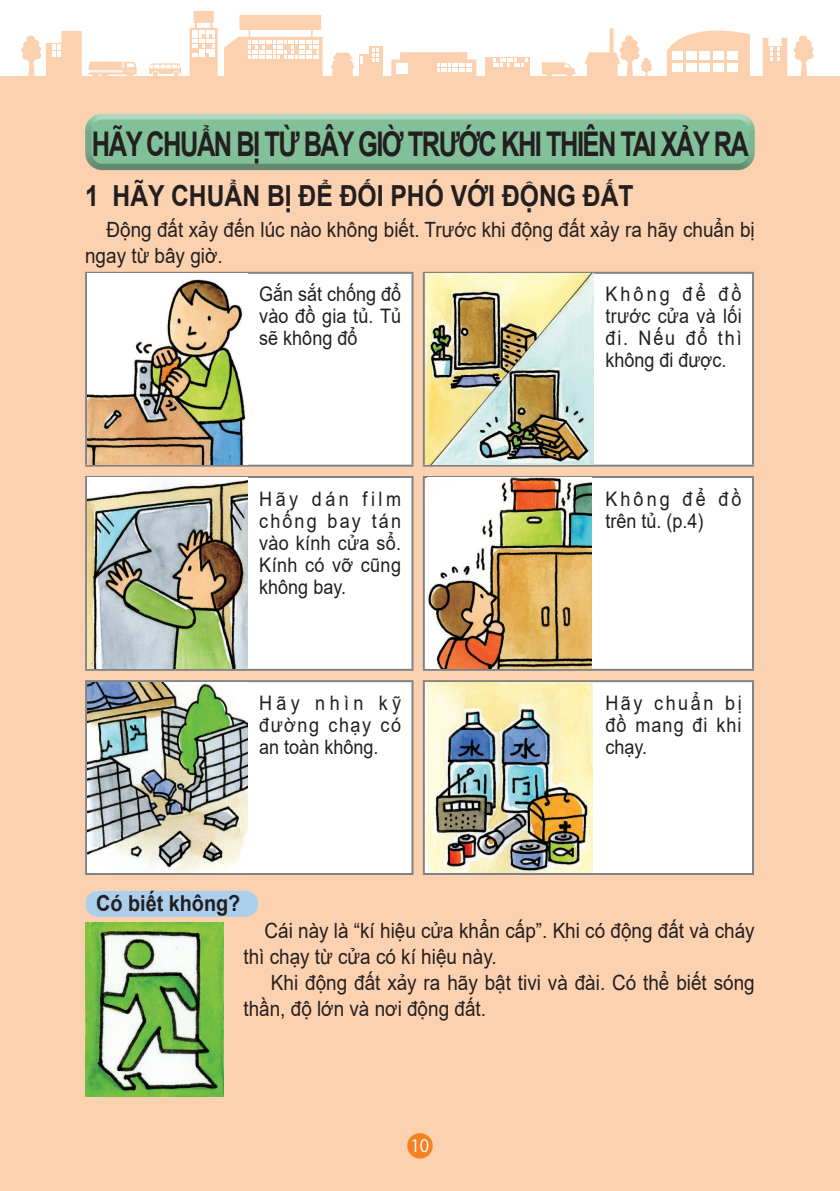
<style>
.page{position:relative;width:840px;height:1191px;background:#fff}
.page>*{position:absolute;margin:0;border:0;box-sizing:border-box;transform-origin:0 0}
.t1{font:700 34px "Arial";letter-spacing:-.06em;color:#231f20;scale:.75 1}
.t2{font:700 29px "Arial";color:#231f20;scale:.85 1}
.t3{font:700 22px "Arial";color:#231f20;scale:.9 1}
.t4{font:21px/26px "Arial";color:#231f20;scale:.9 1}
.t5{font:20px/22px "Arial";letter-spacing:.025em;color:#231f20;text-align:justify;scale:.9 1}
.t6{font:20px/22px "Arial";letter-spacing:.17em;color:#231f20;scale:.9 1}
.t7{font:17px "Koz Go Pr 6 N";color:#fff}
</style>
<div class="page">
<div style="left:0;top:0;width:839px;height:1191px;background:#fcd1af"></div>
<hr style="left:839px;top:0;width:1px;height:1191px;background:#fcd1af">
<div style="left:0;top:0;width:839px;height:85px;background:#fff"></div>
<div style="left:369px;top:46px;width:14px;height:30px;background:#fcd1af"></div>
<div style="left:359px;top:54px;width:13px;height:22px;background:#fcd1af"></div>
<svg style="left:360px;top:56px;width:2px;height:8px"></svg>
<svg style="left:372px;top:49px;width:6px;height:12px"></svg>
<svg style="left:762px;top:38px;width:24px;height:38px"></svg>
<svg style="left:331px;top:53px;width:23px;height:23px"></svg>
<svg style="left:189px;top:11px;width:28px;height:65px"></svg>
<div style="left:484px;top:57px;width:45px;height:19px;background:#fcd1af"></div>
<svg style="left:493px;top:59px;width:34px;height:8px"></svg>
<svg style="left:224px;top:15px;width:98px;height:61px"></svg>
<svg style="left:541px;top:62px;width:35px;height:14px"></svg>
<svg style="left:391px;top:52px;width:85px;height:24px"></svg>
<div style="left:396px;top:63px;width:12px;height:11px;background:#fff"></div>
<svg style="left:88px;top:62px;width:49px;height:14px"></svg>
<svg style="left:149px;top:63px;width:32px;height:13px"></svg>
<svg style="left:584px;top:28px;width:67px;height:48px"></svg>
<svg style="left:21px;top:31px;width:61px;height:45px"></svg>
<svg style="left:793px;top:35px;width:20px;height:41px"></svg>
<svg style="left:666px;top:30px;width:83px;height:46px"></svg>
<div style="left:685px;top:63px;width:11px;height:9px;background:#fff"></div>
<div style="left:699px;top:63px;width:10px;height:9px;background:#fff"></div>
<div style="left:712px;top:63px;width:11px;height:9px;background:#fff"></div>
<div style="left:726px;top:63px;width:11px;height:9px;background:#fff"></div>
<div style="left:671px;top:63px;width:11px;height:9px;background:#fff"></div>
<div style="left:685px;top:51px;width:11px;height:9px;background:#fff"></div>
<div style="left:699px;top:51px;width:10px;height:9px;background:#fff"></div>
<div style="left:712px;top:51px;width:11px;height:9px;background:#fff"></div>
<div style="left:726px;top:51px;width:11px;height:9px;background:#fff"></div>
<div style="left:671px;top:51px;width:11px;height:9px;background:#fff"></div>
<div style="left:0;top:76px;width:839px;height:9px;background:#fcd1af"></div>
<div style="left:407px;top:1133px;width:25px;height:25px;background:#f58220;border-radius:50%"></div>
<div style="left:82px;top:111px;width:674px;height:20px;background:#fff;opacity:.4"></div>
<svg style="left:82px;top:118px;width:674px;height:53px;background:#82ba95"></svg>
<img style="left:85px;top:922px;width:139px;height:174px">
<div style="left:98px;top:891px;width:146px;height:26px;background:#accfed"></div>
<svg style="left:176px;top:916px;width:32px;height:1px"></svg>
<svg style="left:244px;top:891px;width:1px;height:26px"></svg>
<div style="left:248px;top:274px;width:163px;height:190px;background:#fff"></div>
<div style="left:424px;top:274px;width:327px;height:190px;background:#fff"></div>
<div style="left:248px;top:478px;width:163px;height:191px;background:#fff"></div>
<div style="left:424px;top:478px;width:327px;height:191px;background:#fff"></div>
<div style="left:248px;top:682px;width:163px;height:191px;background:#fff"></div>
<div style="left:424px;top:682px;width:327px;height:191px;background:#fff"></div>
<hr style="left:85px;top:272px;width:163px;height:2px;background:#808285">
<hr style="left:85px;top:274px;width:2px;height:190px;background:#808285">
<hr style="left:248px;top:272px;width:165px;height:2px;background:#808285">
<hr style="left:411px;top:274px;width:2px;height:190px;background:#808285">
<hr style="left:85px;top:464px;width:163px;height:2px;background:#808285">
<hr style="left:248px;top:464px;width:165px;height:2px;background:#808285">
<hr style="left:422px;top:272px;width:171px;height:2px;background:#808285">
<hr style="left:422px;top:274px;width:2px;height:190px;background:#808285">
<hr style="left:593px;top:272px;width:160px;height:2px;background:#808285">
<hr style="left:751px;top:274px;width:2px;height:190px;background:#808285">
<hr style="left:422px;top:464px;width:171px;height:2px;background:#808285">
<hr style="left:593px;top:464px;width:160px;height:2px;background:#808285">
<hr style="left:85px;top:476px;width:163px;height:2px;background:#808285">
<hr style="left:85px;top:478px;width:2px;height:191px;background:#808285">
<hr style="left:248px;top:476px;width:165px;height:2px;background:#808285">
<hr style="left:411px;top:478px;width:2px;height:191px;background:#808285">
<hr style="left:85px;top:669px;width:163px;height:2px;background:#808285">
<hr style="left:248px;top:669px;width:165px;height:2px;background:#808285">
<hr style="left:422px;top:476px;width:171px;height:2px;background:#808285">
<hr style="left:422px;top:478px;width:2px;height:191px;background:#808285">
<hr style="left:593px;top:476px;width:160px;height:2px;background:#808285">
<hr style="left:751px;top:478px;width:2px;height:191px;background:#808285">
<hr style="left:422px;top:669px;width:171px;height:2px;background:#808285">
<hr style="left:593px;top:669px;width:160px;height:2px;background:#808285">
<hr style="left:85px;top:680px;width:163px;height:2px;background:#808285">
<hr style="left:85px;top:682px;width:2px;height:191px;background:#808285">
<hr style="left:248px;top:680px;width:165px;height:2px;background:#808285">
<hr style="left:411px;top:682px;width:2px;height:191px;background:#808285">
<hr style="left:85px;top:873px;width:163px;height:2px;background:#808285">
<hr style="left:248px;top:873px;width:165px;height:2px;background:#808285">
<hr style="left:422px;top:680px;width:171px;height:2px;background:#808285">
<hr style="left:422px;top:682px;width:2px;height:191px;background:#808285">
<hr style="left:593px;top:680px;width:160px;height:2px;background:#808285">
<hr style="left:751px;top:682px;width:2px;height:191px;background:#808285">
<hr style="left:422px;top:873px;width:171px;height:2px;background:#808285">
<hr style="left:593px;top:873px;width:160px;height:2px;background:#808285">
<img style="left:87px;top:274px;width:161px;height:190px">
<img style="left:425px;top:274px;width:168px;height:190px">
<img style="left:87px;top:478px;width:161px;height:191px">
<img style="left:427px;top:478px;width:164px;height:191px">
<img style="left:87px;top:682px;width:161px;height:191px">
<img style="left:426px;top:682px;width:166px;height:191px">
<h1 class="t1" style="left:92px;top:120px;width:877px">HÃY CHUẨN BỊ TỪ BÂY GIỜ TRƯỚC KHI THIÊN TAI XẢY RA</h1>
<h2 class="t2" style="left:85px;top:175px;width:646px">1 HÃY CHUẨN BỊ ĐỂ ĐỐI PHÓ VỚI ĐỘNG ĐẤT</h2>
<p class="t4" style="left:85px;top:217px;width:745px;text-indent:21px">Động đất xảy đến lúc nào không biết. Trước khi động đất xảy ra hãy chuẩn bị ngay từ bây giờ.</p>
<p class="t5" style="left:259px;top:283px;width:159px">Gắn sắt chống đổ vào đồ gia tủ. Tủ sẽ không đổ</p>
<p class="t5" style="left:605px;top:283px;width:153px">Không để đồ trước cửa và lối đi. Nếu đổ thì không đi được.</p>
<p class="t5" style="left:259px;top:487px;width:159px">Hãy dán film chống bay tán vào kính cửa sổ.<br>Kính có vỡ cũng không bay.</p>
<p class="t6" style="left:605px;top:487px;width:153px">Không để đồ trên tủ. (p.4)</p>
<p class="t5" style="left:259px;top:691px;width:159px">Hãy nhìn kỹ đường chạy có an toàn không.</p>
<p class="t5" style="left:605px;top:691px;width:153px">Hãy chuẩn bị đồ mang đi khi chạy.</p>
<p class="t3" style="left:96px;top:887px;width:162px">Có biết không?</p>
<p class="t4" style="left:243px;top:917px;width:569px;text-indent:21px">Cái này là “kí hiệu cửa khẩn cấp”. Khi có động đất và cháy thì chạy từ cửa có kí hiệu này.</p>
<p class="t4" style="left:243px;top:969px;width:569px;text-indent:27px">Khi động đất xảy ra hãy bật tivi và đài. Có thể biết sóng thần, độ lớn và nơi động đất.</p>
<p class="t7" style="left:410px;top:1136px;width:20px">10</p>
</div>
